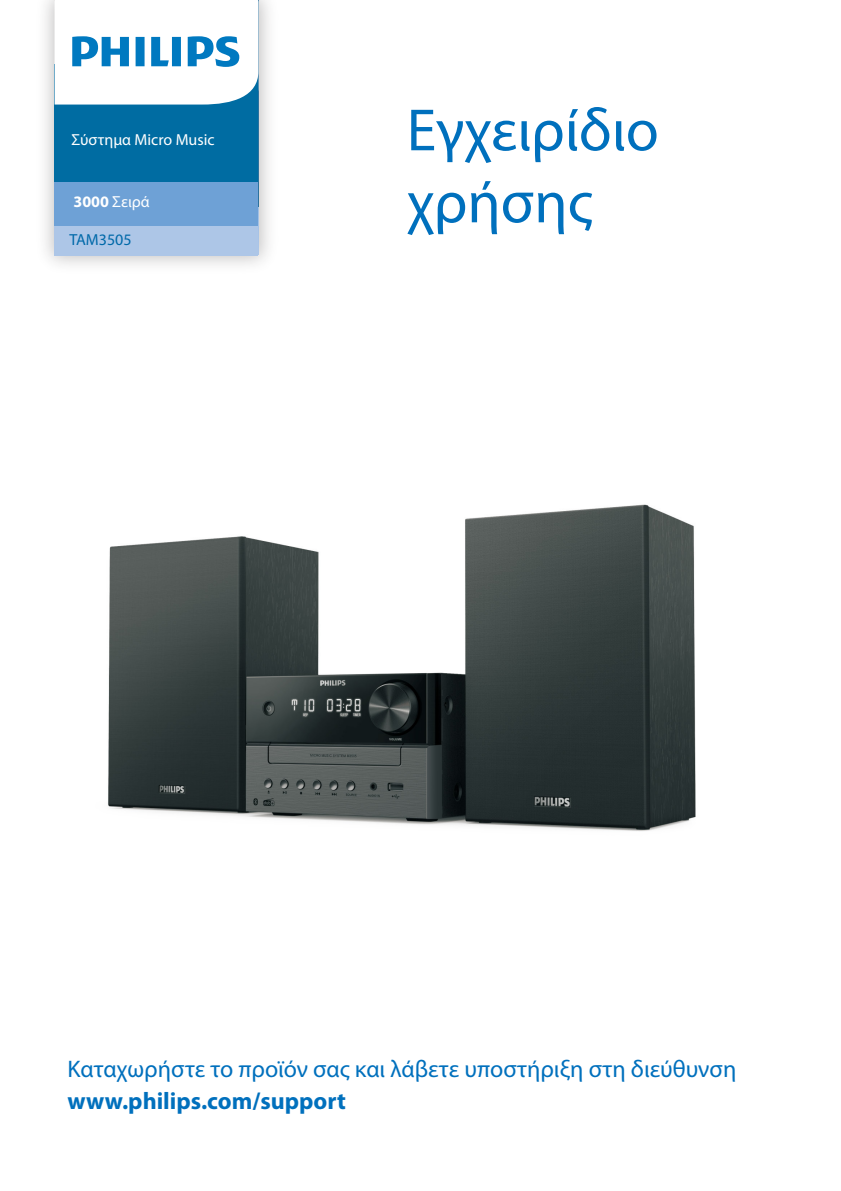
<style>
.page{position:relative;width:841px;height:1191px;background:#fff}
.page>*{position:absolute;margin:0;border:0;box-sizing:border-box;transform-origin:0 0}
.t1{font:60px/72px "Myriad Pro";color:#0070bd}
.t2{font:24px "Myriad Pro";color:#0070bd}
.t3{font:700 24px "Myriad Pro";color:#0070bd}
.t4{font:16px "Myriad Pro";color:#fff}
.t5{font:16px "Myriad Pro";color:#0069a9}
.s1{font-weight:700}
</style>
<div class="page">
<img style="left:108px;top:504px;width:588px;height:327px">
<img style="left:45px;top:0;width:224px;height:265px">
<svg style="left:55px;top:0;width:203px;height:182px"></svg>
<div style="left:55px;top:182px;width:203px;height:45px;background:#6ea1d6"></div>
<div style="left:55px;top:226px;width:203px;height:29px;background:#adc6e7"></div>
<p class="t4" style="left:71px;top:130px;width:145px">Σύστημα Micro Music</p>
<p class="t4" style="left:73px;top:192px;width:78px"><span class="s1">3000</span> Σειρά</p>
<p class="t5" style="left:69px;top:230px;width:64px">TAM3505</p>
<h1 class="t1" style="left:406px;top:93px;width:253px">Εγχειρίδιο χρήσης</h1>
<p class="t2" style="left:68px;top:1054px;width:670px">Καταχωρήστε το προϊόν σας και λάβετε υποστήριξη στη διεύθυνση</p>
<p class="t3" style="left:68px;top:1085px;width:280px">www.philips.com/support</p>
</div>
